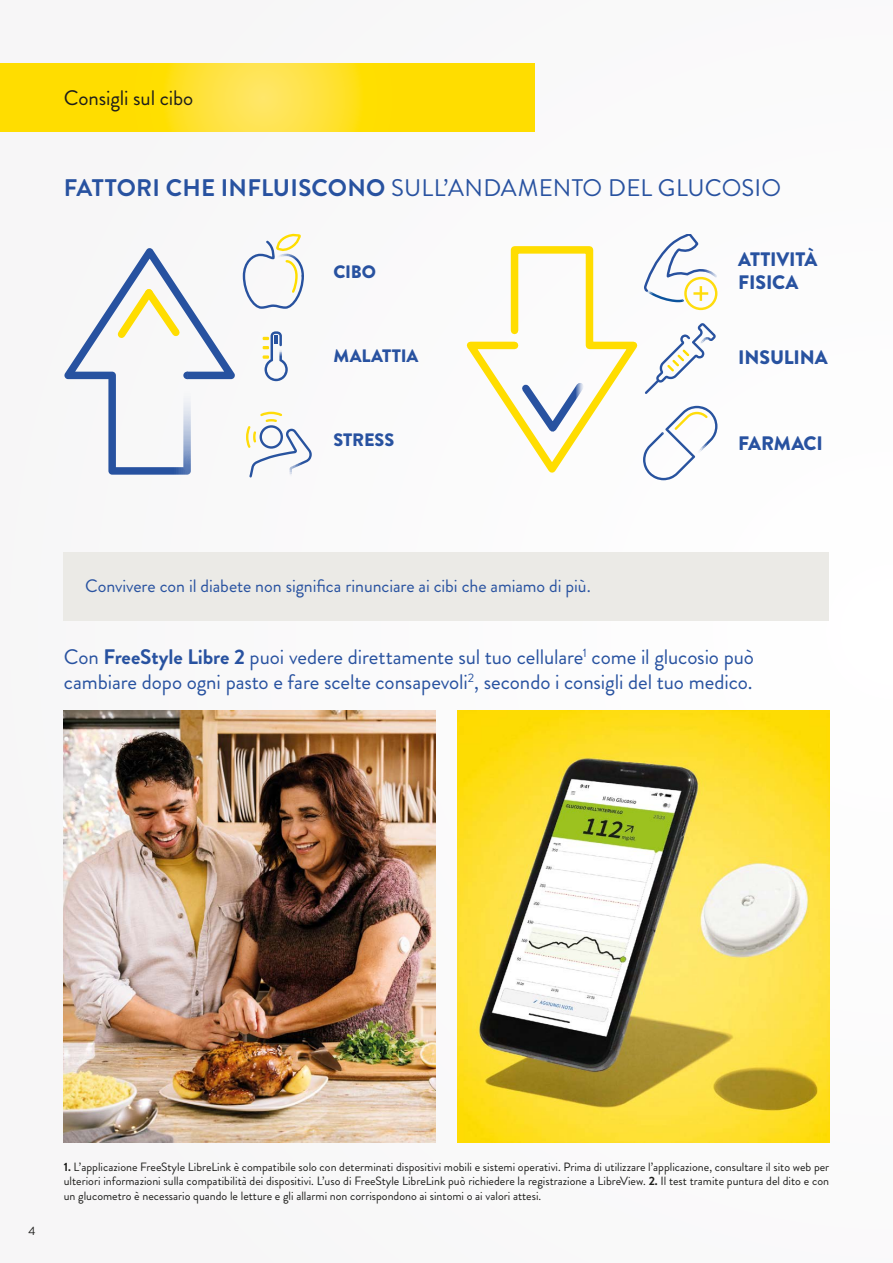
<style>
.page{position:relative;width:893px;height:1263px;background:#faf9fa}
.page>*{position:absolute;margin:0;border:0;box-sizing:border-box;transform-origin:0 0}
.t1{font:24px "Brandon Grotesque";letter-spacing:.01em;color:#2852a0}
.t2{font:21px/25.2px "Brandon Grotesque";letter-spacing:-.005em;color:#2852a0}
.t3{font:21px "Brandon Grotesque";letter-spacing:-.005em;color:#1d1d1b}
.t4{font:900 19.5px/23.4px "Brandon Grotesque";letter-spacing:-.01em;color:#2852a0}
.t5{font:18px "Brandon Grotesque";letter-spacing:-.005em;color:#2852a0}
.t6{font:900 18px "Brandon Grotesque";letter-spacing:-.005em;color:#2852a0}
.t7{font:12px/14.4px "Brandon Grotesque";color:#1d1d1b;text-align:justify}
.s1{font-weight:700}
</style>
<div class="page">
<svg style="left:647px;top:234px;width:71px;height:68px"></svg>
<hr style="left:693px;top:292px;width:15px;height:3px;background:#ffdc0c">
<div style="left:684px;top:277px;width:33px;height:33px;border:2px solid #ffdc0c;border-radius:50%"></div>
<img style="left:64px;top:710px;width:371px;height:432px">
<svg style="left:242px;top:233px;width:62px;height:76px"></svg>
<svg style="left:246px;top:411px;width:66px;height:67px"></svg>
<svg style="left:263px;top:331px;width:25px;height:50px"></svg>
<svg style="left:647px;top:323px;width:55px;height:71px"></svg>
<svg style="left:647px;top:406px;width:70px;height:74px"></svg>
<svg style="left:466px;top:246px;width:181px;height:227px"></svg>
<svg style="left:515px;top:376px;width:75px;height:65px"></svg>
<svg style="left:64px;top:248px;width:171px;height:227px"></svg>
<svg style="left:0;top:64px;width:534px;height:67px;background:#ffdf16"></svg>
<img style="left:457px;top:711px;width:372px;height:431px">
<div style="left:64px;top:552px;width:765px;height:68px;background:#ebeae6"></div>
<h2 class="t3" style="left:64px;top:83px;width:131px">Consigli sul cibo</h2>
<h1 class="t1" style="left:64px;top:172px;width:719px"><span class="s1">FATTORI CHE INFLUISCONO</span> SULL’ANDAMENTO DEL GLUCOSIO</h1>
<h3 class="t6" style="left:333px;top:259px;width:44px">CIBO</h3>
<h3 class="t6" style="left:334px;top:343px;width:86px">MALATTIA</h3>
<h3 class="t6" style="left:333px;top:427px;width:62px">STRESS</h3>
<h3 class="t5" style="left:85px;top:574px;width:507px">Convivere con il diabete non significa rinunciare ai cibi che amiamo di più.</h3>
<h3 class="t4" style="left:738px;top:248px;width:81px">ATTIVITÀ<br>FISICA</h3>
<h3 class="t4" style="left:738px;top:345px;width:91px">INSULINA</h3>
<h3 class="t4" style="left:738px;top:431px;width:86px">FARMACI</h3>
<h2 class="t2" style="left:64px;top:644px;width:692px">Con <span class="s1">FreeStyle Libre 2</span> puoi vedere direttamente sul tuo cellulare<sup>1</sup> come il glucosio può cambiare dopo ogni pasto e fare scelte consapevoli<sup>2</sup>, secondo i consigli del tuo medico.</h2>
<p class="t7" style="left:28px;top:1224px;width:9px">4</p>
<p class="t7" style="left:64px;top:1159px;width:767px"><span class="s1">1.</span> L’applicazione FreeStyle LibreLink è compatibile solo con determinati dispositivi mobili e sistemi operativi. Prima di utilizzare l’applicazione, consultare il sito web per ulteriori informazioni sulla compatibilità dei dispositivi. L’uso di FreeStyle LibreLink può richiedere la registrazione a LibreView. <span class="s1">2.</span> Il test tramite puntura del dito e con un glucometro è necessario quando le letture e gli allarmi non corrispondono ai sintomi o ai valori attesi.</p>
</div>
